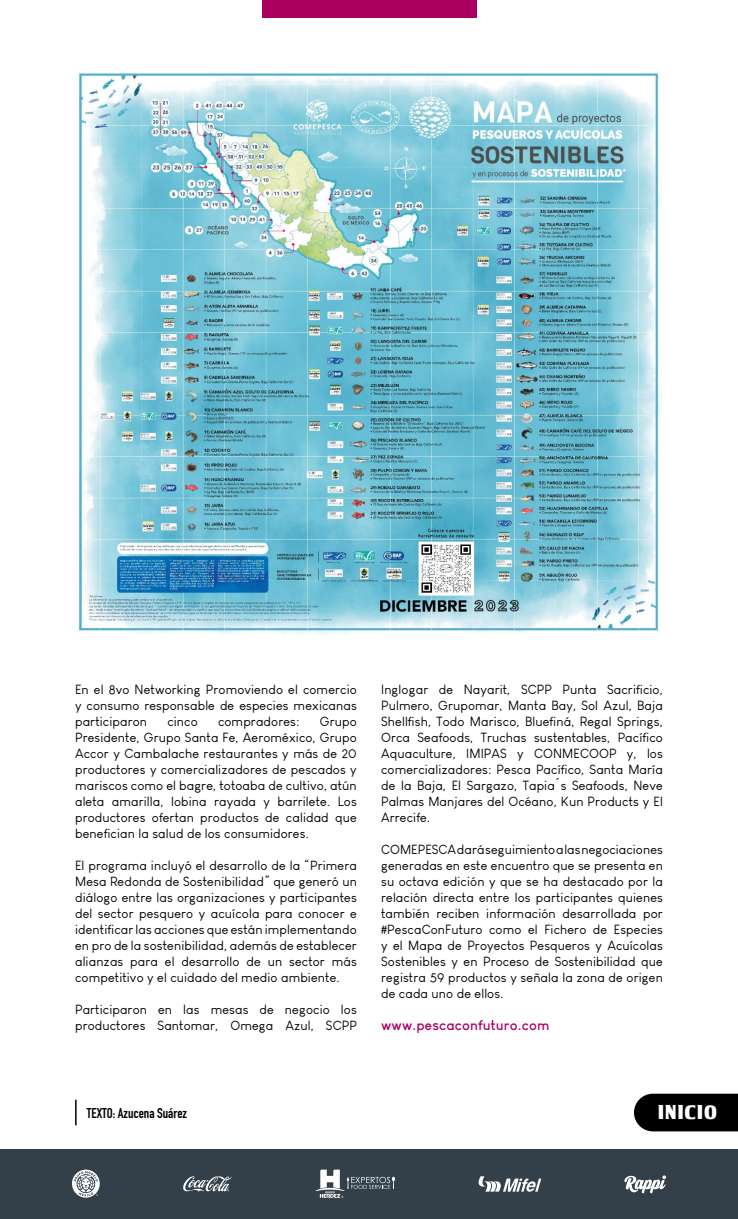
<style>
.page{position:relative;width:738px;height:1219px;background:#fff}
.page>*{position:absolute;margin:0;border:0;box-sizing:border-box;transform-origin:0 0}
.t1{font:20px "Tobago Poster";letter-spacing:.05em;color:#fff}
.t2{font:700 14px "Louis George Cafe";letter-spacing:.01em;color:#ab0062}
.t3{font:700 14px "DIN Condensed";color:#000}
.t4{font:13px/16px "Louis George Cafe";letter-spacing:.01em;color:#000;text-align:justify}
</style>
<div class="page">
<img style="left:78px;top:73px;width:583px;height:561px">
<div style="left:0;top:1149px;width:737px;height:70px;background:#33404a"></div>
<hr style="left:75px;top:1100px;width:2px;height:25px;background:#000">
<div style="left:634px;top:1094px;width:103px;height:37px;background:#000"></div>
<svg style="left:72px;top:1170px;width:28px;height:28px"></svg>
<svg style="left:624px;top:1175px;width:41px;height:18px"></svg>
<svg style="left:315px;top:1170px;width:80px;height:28px"></svg>
<svg style="left:183px;top:1176px;width:49px;height:16px"></svg>
<svg style="left:478px;top:1176px;width:63px;height:16px"></svg>
<div style="left:261px;top:0;width:215px;height:17px;background:#ab0062"></div>
<hr style="left:737px;top:1149px;width:1px;height:70px;background:#33404a">
<p class="t4" style="left:75px;top:681px;width:283px">En el 8vo Networking Promoviendo el comercio y consumo responsable de especies mexicanas participaron</p>
<p class="t4" style="left:75px;top:713px;width:283px;text-indent:244px">Grupo Presidente, Grupo Santa Fe, Aeroméxico, Grupo Accor y Cambalache restaurantes y más de 20 productores y comercializadores de pescados y mariscos como el bagre, totoaba de cultivo, atún aleta amarilla, lobina rayada y barrilete. Los productores ofertan productos de calidad que benefician la salud de los consumidores.</p>
<p class="t4" style="left:75px;top:857px;width:283px">El programa incluyó el desarrollo de la “Primera Mesa Redonda de Sostenibilidad” que generó un diálogo entre las organizaciones y participantes del sector pesquero y acuícola para conocer e identificar las acciones que están implementando en pro de la sostenibilidad, además de establecer alianzas para el desarrollo de un sector más competitivo y el cuidado del medio ambiente.</p>
<p class="t4" style="left:75px;top:1001px;width:283px">Participaron en las mesas de negocio los productores Santomar, Omega Azul, SCPP</p>
<p class="t4" style="left:167px;top:713px;width:32px">cinco</p>
<p class="t4" style="left:218px;top:713px;width:83px">compradores:</p>
<p class="t4" style="left:381px;top:681px;width:283px">Inglogar de Nayarit, SCPP Punta Sacrificio, Pulmero, Grupomar, Manta Bay, Sol Azul, Baja Shellfish, Todo Marisco, Bluefiná, Regal Springs, Orca Seafoods, Truchas sustentables, Pacífico Aquaculture, IMIPAS y CONMECOOP y, los comercializadores: Pesca Pacífico, Santa María de la Baja, El Sargazo, Tapia´s Seafoods, Neve Palmas Manjares del Océano, Kun Products y El Arrecife.</p>
<p class="t4" style="left:381px;top:841px;width:283px">COMEPESCA dará seguimiento a las negociaciones generadas en este encuentro que se presenta en su octava edición y que se ha destacado por la relación directa entre los participantes quienes también reciben información desarrollada por #PescaConFuturo como el Fichero de Especies y el Mapa de Proyectos Pesqueros y Acuícolas Sostenibles y en Proceso de Sostenibilidad que registra 59 productos y señala la zona de origen de cada uno de ellos.</p>
<p class="t2" style="left:381px;top:1016px;width:170px">www.pescaconfuturo.com</p>
<p class="t3" style="left:87px;top:1104px;width:101px">TEXTO: Azucena Suárez</p>
<h1 class="t1" style="left:656px;top:1100px;width:60px">INICIO</h1>
</div>
